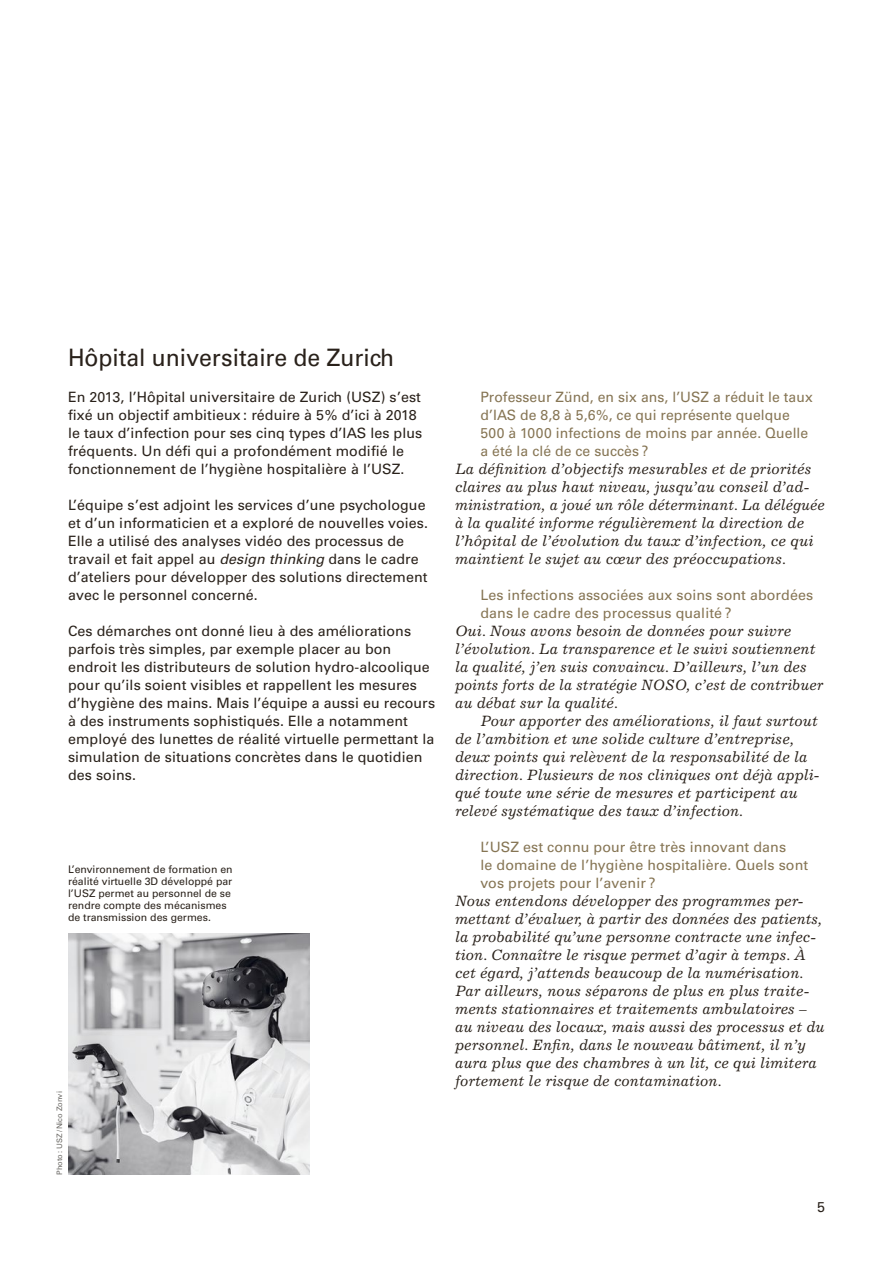
<style>
.page{position:relative;width:893px;height:1263px;background:#fff}
.page>*{position:absolute;margin:0;border:0;box-sizing:border-box;transform-origin:0 0}
.t1{font:24px "Univers LT";letter-spacing:-.005em;color:#29211a;scale:.96 1}
.t2{font:italic 15px/18px "Excelsior LT";color:#29211a}
.t3{font:14.25px/18px "Univers LT";letter-spacing:.005em;color:#29211a}
.t4{font:14.25px/18px "Univers LT";letter-spacing:.005em;color:#867554}
.t5{font:10.5px/12px "Univers LT";color:#29211a}
.t6{font:7.5px "Univers LT";color:#6a6864}
.s1{font-style:italic}
</style>
<div class="page">
<img style="left:68px;top:934px;width:241px;height:241px">
<h1 class="t1" style="left:68px;top:343px;width:341px">Hôpital universitaire de Zurich</h1>
<p class="t3" style="left:68px;top:388px;width:356px">En 2013, l’Hôpital universitaire de Zurich (USZ) s’est fixé un objectif ambitieux : réduire à 5% d’ici à 2018 le taux d’infection pour ses cinq types d’IAS les plus fréquents. Un défi qui a profondément modifié le fonctionnement de l’hygiène hospitalière à l’USZ.</p>
<p class="t3" style="left:68px;top:496px;width:361px">L’équipe s’est adjoint les services d’une psychologue et d’un informaticien et a exploré de nouvelles voies.<br>Elle a utilisé des analyses vidéo des processus de travail et fait appel au <span class="s1">design thinking</span> dans le cadre d’ateliers pour développer des solutions directement avec le personnel concerné.</p>
<p class="t3" style="left:68px;top:622px;width:369px">Ces démarches ont donné lieu à des améliorations parfois très simples, par exemple placer au bon endroit les distributeurs de solution hydro-alcoolique pour qu’ils soient visibles et rappellent les mesures d’hygiène des mains. Mais l’équipe a aussi eu recours à des instruments sophistiqués. Elle a notamment employé des lunettes de réalité virtuelle permettant la simulation de situations concrètes dans le quotidien des soins.</p>
<p class="t5" style="left:68px;top:863px;width:166px">L’environnement de formation en réalité virtuelle 3D développé par l’USZ permet au personnel de se rendre compte des mécanismes de transmission des germes.</p>
<p class="t6" style="left:55px;top:1175px;width:85px;rotate:-90deg">Photo: USZ/Nico Zonvi</p>
<p class="t4" style="left:480px;top:388px;width:334px">Professeur Zünd, en six ans, l’USZ a réduit le taux d’IAS de 8,8 à 5,6%, ce qui représente quelque 500 à 1000 infections de moins par année. Quelle a été la clé de ce succès ?</p>
<p class="t2" style="left:455px;top:460px;width:371px">La définition d’objectifs mesurables et de priorités claires au plus haut niveau, jusqu’au conseil d’ad&shy;ministration, a joué un rôle déterminant. La déléguée à la qualité informe régulièrement la direction de l’hôpital de l’évolution du taux d’infection, ce qui maintient le sujet au cœur des préoccupations.</p>
<p class="t4" style="left:480px;top:586px;width:334px">Les infections associées aux soins sont abordées dans le cadre des processus qualité ?</p>
<p class="t2" style="left:455px;top:622px;width:370px">Oui. Nous avons besoin de données pour suivre l’évolution. La transparence et le suivi soutiennent la qualité, j’en suis convaincu. D’ailleurs, l’un des points forts de la stratégie NOSO, c’est de contribuer au débat sur la qualité.</p>
<p class="t2" style="left:455px;top:712px;width:366px;text-indent:26px">Pour apporter des améliorations, il faut surtout de l’ambition et une solide culture d’entreprise, deux points qui relèvent de la responsabilité de la direction. Plusieurs de nos cliniques ont déjà appli&shy;qué toute une série de mesures et participent au relevé systématique des taux d’infection.</p>
<p class="t4" style="left:480px;top:838px;width:329px">L’USZ est connu pour être très innovant dans<br>le domaine de l’hygiène hospitalière. Quels sont vos projets pour l’avenir ?</p>
<p class="t2" style="left:455px;top:892px;width:371px">Nous entendons développer des programmes per&shy;mettant d’évaluer, à partir des données des patients, la probabilité qu’une personne contracte une infec&shy;tion. Connaître le risque permet d’agir à temps. À cet égard, j’attends beaucoup de la numérisation.<br>Par ailleurs, nous séparons de plus en plus traite&shy;ments stationnaires et traitements ambulatoires – au niveau des locaux, mais aussi des processus et du personnel. Enfin, dans le nouveau bâtiment, il n’y aura plus que des chambres à un lit, ce qui limitera fortement le risque de contamination.</p>
<p class="t3" style="left:817px;top:1198px;width:9px">5</p>
</div>
